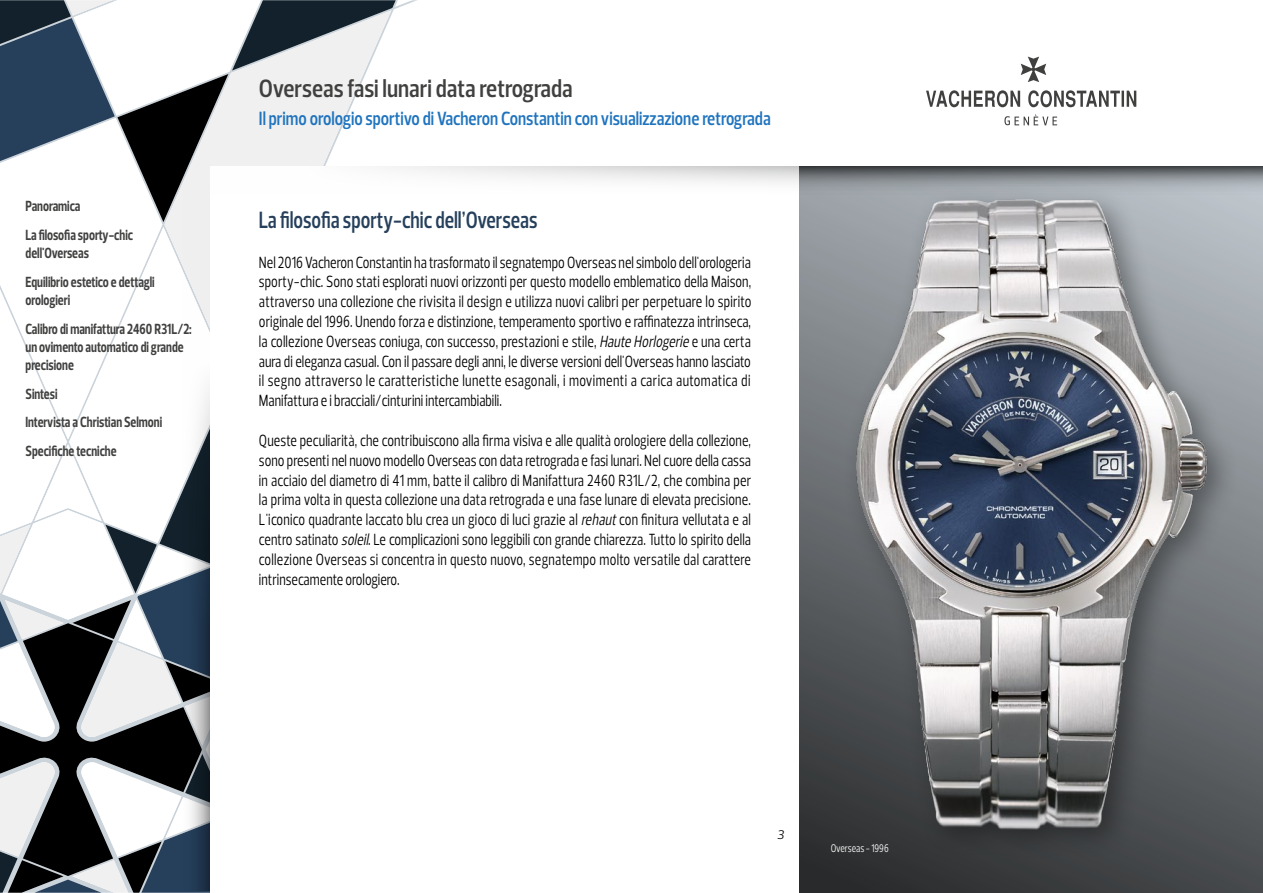
<style>
.page{position:relative;width:1263px;height:893px;background:#fff}
.page>*{position:absolute;margin:0;border:0;box-sizing:border-box;transform-origin:0 0}
.t1{font:600 25.5px "Prelo Condensed";color:#40403f}
.t2{font:600 24px "Prelo Condensed";color:#26405c;scale:.9 1}
.t3{font:600 19.5px "Prelo Condensed";color:#1f74be;scale:.96 1}
.t4{font:16.5px/19.8px "Prelo Condensed";color:#000;text-align:justify;scale:.9 1}
.t5{font:700 15px/28.8px "Prelo Condensed";color:#40403f;scale:.9 1}
.t6{font:italic 12.75px "Prelo";color:#000}
.t7{font:11.25px "Prelo Condensed";color:#fff;scale:.9 1}
.s1{font-style:italic}
</style>
<div class="page">
<svg style="left:0;top:745px;width:163px;height:9px"></svg>
<svg style="left:0;top:754px;width:210px;height:139px"></svg>
<svg style="left:0;top:289px;width:163px;height:456px"></svg>
<svg style="left:0;top:0;width:396px;height:222px"></svg>
<svg style="left:926px;top:57px;width:210px;height:68px"></svg>
<svg style="left:163px;top:190px;width:47px;height:701px"></svg>
<div style="left:210px;top:166px;width:1052px;height:727px;background:#fff"></div>
<svg style="left:385px;top:166px;width:414px;height:17px"></svg>
<div style="left:799px;top:166px;width:464px;height:727px;background:linear-gradient(to bottom,#c3cad1,#46494b)"></div>
<svg style="left:1241px;top:166px;width:22px;height:48px"></svg>
<img style="left:799px;top:166px;width:442px;height:727px">
<p class="t5" style="left:26px;top:192px;width:121px">Panoramica<br>La filosofia sporty-chic</p>
<p class="t5" style="left:26px;top:239px;width:145px">dell'Overseas<br>Equilibrio estetico e dettagli</p>
<p class="t5" style="left:26px;top:286px;width:186px">orologieri<br>Calibro di manifattura 2460 R31L/2:</p>
<p class="t5" style="left:26px;top:338px;width:177px;line-height:18px">un ovimento automatico di grande precisione</p>
<p class="t5" style="left:26px;top:379px;width:153px">Sintesi<br>Intervista a Christian Selmoni<br>Specifiche tecniche</p>
<h1 class="t1" style="left:259px;top:72px;width:315px">Overseas fasi lunari data retrograda</h1>
<p class="t3" style="left:259px;top:107px;width:535px">Il primo orologio sportivo di Vacheron Constantin con visualizzazione retrograda</p>
<p class="t2" style="left:259px;top:205px;width:311px">La filosofia sporty-chic dell’Overseas</p>
<p class="t4" style="left:259px;top:252px;width:549px">Nel 2016 Vacheron Constantin ha trasformato il segnatempo Overseas nel simbolo dell'orologeria sporty-chic. Sono stati esplorati nuovi orizzonti per questo modello emblematico della Maison, attraverso una collezione che rivisita il design e utilizza nuovi calibri per perpetuare lo spirito originale del 1996. Unendo forza e distinzione, temperamento sportivo e raffinatezza intrinseca, la collezione Overseas coniuga, con successo, prestazioni e stile, <span class="s1">Haute Horlogerie</span> e una certa aura di eleganza casual. Con il passare degli anni, le diverse versioni dell'Overseas hanno lasciato il segno attraverso le caratteristiche lunette esagonali, i movimenti a carica automatica di Manifattura e i bracciali/cinturini intercambiabili.</p>
<p class="t4" style="left:259px;top:431px;width:548px">Queste peculiarità, che contribuiscono alla firma visiva e alle qualità orologiere della collezione, sono presenti nel nuovo modello Overseas con data retrograda e fasi lunari. Nel cuore della cassa in acciaio del diametro di 41 mm, batte il calibro di Manifattura 2460 R31L/2, che combina per la prima volta in questa collezione una data retrograda e una fase lunare di elevata precisione.<br>L'iconico quadrante laccato blu crea un gioco di luci grazie al <span class="s1">rehaut</span>con finitura vellutata e al centro satinato <span class="s1">soleil</span>. Le complicazioni sono leggibili con grande chiarezza. Tutto lo spirito della collezione Overseas si concentra in questo nuovo, segnatempo molto versatile dal carattere intrinsecamente orologiero.</p>
<p class="t6" style="left:777px;top:826px;width:9px">3</p>
<p class="t7" style="left:831px;top:842px;width:66px">Overseas - 1996</p>
</div>
